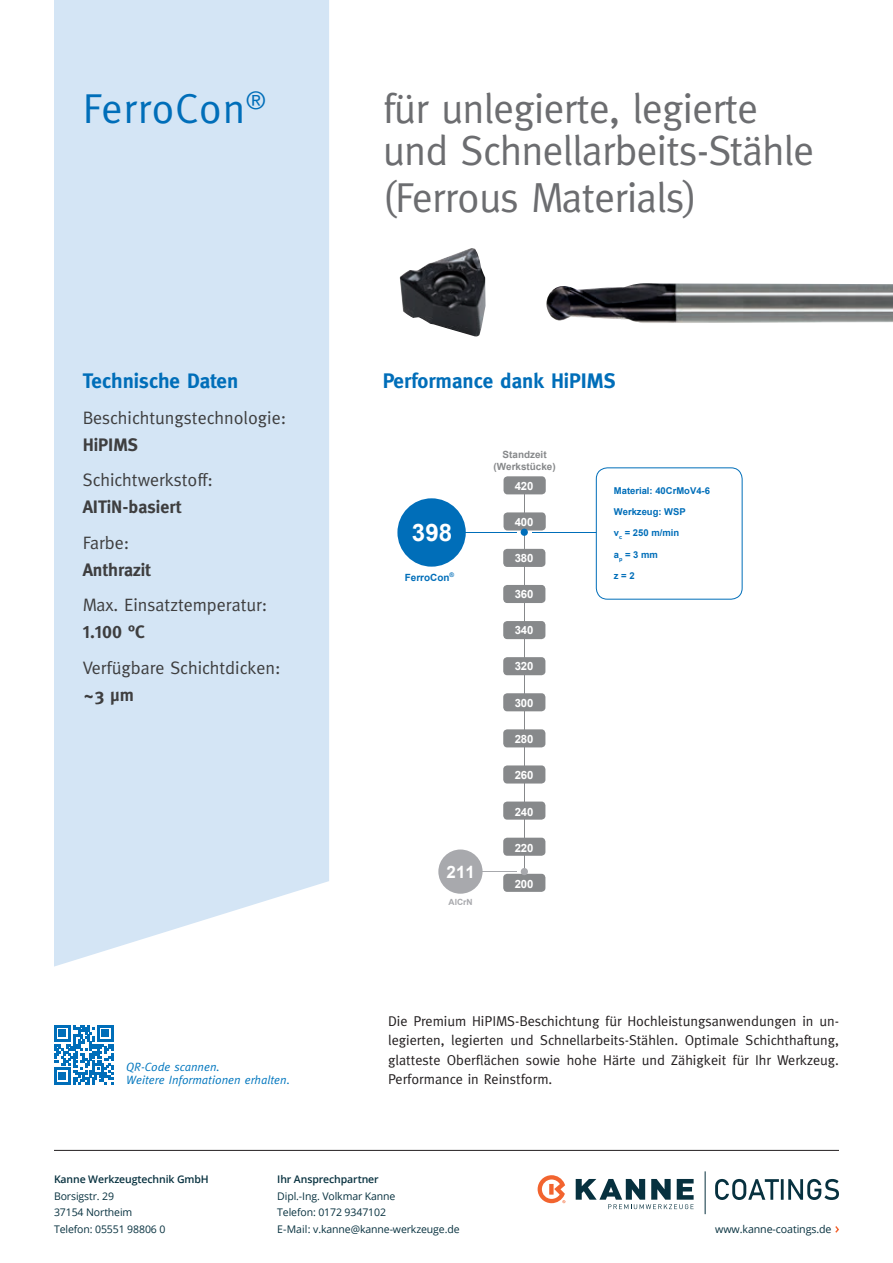
<style>
.page{position:relative;width:893px;height:1263px;background:#fff}
.page>*{position:absolute;margin:0;border:0;box-sizing:border-box;transform-origin:0 0}
.t1{font:42px/42.8px "Meta";letter-spacing:-.015em;color:#6c6d70}
.t2{font:42px "Meta";letter-spacing:.02em;color:#006eb9}
.t3{font:700 24.15px "Arial";color:#fff}
.t4{font:700 21px "Meta";color:#006eb9}
.t5{font:18px "Meta";color:#3e3e3f}
.t6{font:700 18px "Meta";color:#3e3e3f}
.t7{font:18px "Meta Bold Expert";color:#3e3e3f}
.t8{font:700 16.95px "Arial";color:#fff}
.t9{font:14.25px/19.5px "Meta";color:#231f20;text-align:justify}
.t10{font:italic 12px/13.5px "Meta";color:#0076be}
.t11{font:700 11.4px "Arial";color:#fff}
.t12{font:10.65px "Open Sans";letter-spacing:-.01em;color:#07313f}
.t13{font:10.5px/16.5px "Open Sans";letter-spacing:-.01em;color:#07313f}
.t14{font:600 10.5px "Open Sans";letter-spacing:-.01em;color:#07313f}
.t15{font:700 9.9px/11.9px "Arial";color:#87898b;text-align:center}
.t16{font:700 9.9px "Arial";color:#006eb9}
.t17{font:700 9.45px "Arial";color:#006eb9}
.t18{font:700 8.55px "Arial";color:#a8a9ad}
.s1{font-family:"Meta";font-weight:700}
</style>
<div class="page">
<div style="left:54px;top:0;width:275px;height:966px;background:#d4e5f5"></div>
<div style="left:397px;top:498px;width:69px;height:69px;background:#006eb9;border-radius:50%"></div>
<hr style="left:428px;top:532px;width:89px;height:1px;background:#006eb9">
<hr style="left:532px;top:532px;width:89px;height:1px;background:#006eb9">
<div style="left:596px;top:468px;width:146px;height:131px;background:#fff;border-radius:11px"></div>
<div style="left:596px;top:467px;width:146px;height:132px;border:1px solid #006eb9;border-radius:11px"></div>
<div style="left:503px;top:729px;width:42px;height:18px;background:#87898b;border-radius:4px"></div>
<hr style="left:524px;top:485px;width:1px;height:392px;background:#87898b">
<div style="left:503px;top:657px;width:42px;height:18px;background:#87898b;border-radius:4px"></div>
<div style="left:503px;top:801px;width:42px;height:19px;background:#87898b;border-radius:4px"></div>
<div style="left:503px;top:585px;width:42px;height:18px;background:#87898b;border-radius:4px"></div>
<div style="left:503px;top:765px;width:42px;height:18px;background:#87898b;border-radius:4px"></div>
<div style="left:503px;top:693px;width:42px;height:18px;background:#87898b;border-radius:4px"></div>
<div style="left:503px;top:621px;width:42px;height:18px;background:#87898b;border-radius:4px"></div>
<div style="left:503px;top:549px;width:42px;height:18px;background:#87898b;border-radius:4px"></div>
<div style="left:504px;top:512px;width:42px;height:18px;background:#87898b;border-radius:4px"></div>
<div style="left:504px;top:476px;width:42px;height:18px;background:#87898b;border-radius:4px"></div>
<div style="left:503px;top:838px;width:42px;height:18px;background:#87898b;border-radius:4px"></div>
<div style="left:503px;top:874px;width:42px;height:18px;background:#87898b;border-radius:4px"></div>
<div style="left:521px;top:529px;width:7px;height:7px;background:#006eb9;border-radius:50%"></div>
<hr style="left:469px;top:872px;width:48px;height:1px;background:#a8a9ad">
<div style="left:438px;top:849px;width:45px;height:45px;background:#a8a9ad;border-radius:50%"></div>
<div style="left:521px;top:868px;width:7px;height:7px;background:#a8a9ad;border-radius:50%"></div>
<img style="left:546px;top:283px;width:347px;height:40px">
<img style="left:400px;top:248px;width:86px;height:88px">
<svg style="left:54px;top:1025px;width:60px;height:59px"></svg>
<hr style="left:54px;top:1150px;width:785px;height:1px;background:#231f20">
<svg style="left:538px;top:1175px;width:27px;height:28px"></svg>
<svg style="left:576px;top:1179px;width:118px;height:30px"></svg>
<hr style="left:705px;top:1171px;width:1px;height:43px;background:#07313f">
<svg style="left:715px;top:1179px;width:124px;height:21px"></svg>
<svg style="left:835px;top:1226px;width:4px;height:7px"></svg>
<h1 class="t2" style="left:83px;top:84px;width:185px">FerroCon<sup>®</sup></h1>
<h1 class="t1" style="left:383px;top:86px;width:433px">für unlegierte, legierte und Schnellarbeits-Stähle</h1>
<h1 class="t1" style="left:383px;top:176px;width:316px">(Ferrous Materials)</h1>
<h3 class="t4" style="left:83px;top:369px;width:157px">Technische Daten</h3>
<h3 class="t4" style="left:383px;top:369px;width:235px">Performance dank HiPIMS</h3>
<p class="t5" style="left:83px;top:407px;width:205px">Beschichtungstechnologie:</p>
<p class="t6" style="left:83px;top:434px;width:57px">HiPIMS</p>
<p class="t5" style="left:83px;top:470px;width:132px">Schichtwerkstoff:</p>
<p class="t6" style="left:83px;top:497px;width:100px">AITiN-basiert</p>
<p class="t5" style="left:83px;top:532px;width:48px">Farbe:</p>
<p class="t6" style="left:83px;top:559px;width:70px">Anthrazit</p>
<p class="t5" style="left:83px;top:595px;width:186px">Max. Einsatztemperatur:</p>
<p class="t7" style="left:83px;top:621px;width:64px">1<span class="s1">.</span>100 <span class="s1">°C</span></p>
<p class="t5" style="left:83px;top:657px;width:199px">Verfügbare Schichtdicken:</p>
<p class="t6" style="left:83px;top:684px;width:53px">~3 µm</p>
<p class="t15" style="left:493px;top:449px;width:64px">Standzeit (Werkstücke)</p>
<p class="t11" style="left:515px;top:479px;width:20px">420</p>
<p class="t11" style="left:515px;top:515px;width:20px">400</p>
<p class="t11" style="left:515px;top:551px;width:20px">380</p>
<p class="t11" style="left:515px;top:587px;width:20px">360</p>
<p class="t11" style="left:515px;top:622px;width:20px">340</p>
<p class="t11" style="left:515px;top:659px;width:20px">320</p>
<p class="t11" style="left:515px;top:695px;width:20px">300</p>
<p class="t11" style="left:515px;top:731px;width:20px">280</p>
<p class="t11" style="left:515px;top:768px;width:20px">260</p>
<p class="t11" style="left:515px;top:804px;width:20px">240</p>
<p class="t11" style="left:515px;top:840px;width:20px">220</p>
<p class="t11" style="left:515px;top:876px;width:20px">200</p>
<p class="t17" style="left:614px;top:484px;width:98px">Material: 40CrMoV4-6</p>
<p class="t17" style="left:614px;top:505px;width:73px">Werkzeug: WSP</p>
<p class="t17" style="left:614px;top:527px;width:67px">v<sub>c</sub> = 250 m/min</p>
<p class="t17" style="left:614px;top:548px;width:46px">a<sub>p</sub> = 3 mm</p>
<p class="t17" style="left:614px;top:569px;width:22px">z = 2</p>
<h2 class="t3" style="left:412px;top:517px;width:42px">398</h2>
<p class="t16" style="left:405px;top:570px;width:51px">FerroCon<sup>®</sup></p>
<p class="t8" style="left:447px;top:860px;width:30px">211</p>
<p class="t18" style="left:449px;top:896px;width:26px">AlCrN</p>
<p class="t10" style="left:126px;top:1060px;width:165px">QR-Code scannen.<br>Weitere Informationen erhalten.</p>
<p class="t9" style="left:388px;top:1011px;width:452px">Die Premium HiPIMS-Beschichtung für Hochleistungsanwendungen in un&shy;legierten, legierten und Schnellarbeits-Stählen. Optimale Schichthaftung, glatteste Oberflächen sowie hohe Härte und Zähigkeit für Ihr Werkzeug.<br>Performance in Reinstform.</p>
<p class="t14" style="left:54px;top:1172px;width:156px">Kanne Werkzeugtechnik GmbH</p>
<p class="t13" style="left:54px;top:1187px;width:113px">Borsigstr. 29<br>37154 Northeim<br>Telefon: 05551 98806 0</p>
<p class="t14" style="left:277px;top:1172px;width:103px">Ihr Ansprechpartner</p>
<p class="t13" style="left:277px;top:1187px;width:184px">Dipl.-Ing. Volkmar Kanne<br>Telefon: 0172 9347102<br>E-Mail: v.kanne@kanne-werkzeuge.de</p>
<p class="t12" style="left:715px;top:1221px;width:118px">www.kanne-coatings.de</p>
</div>
